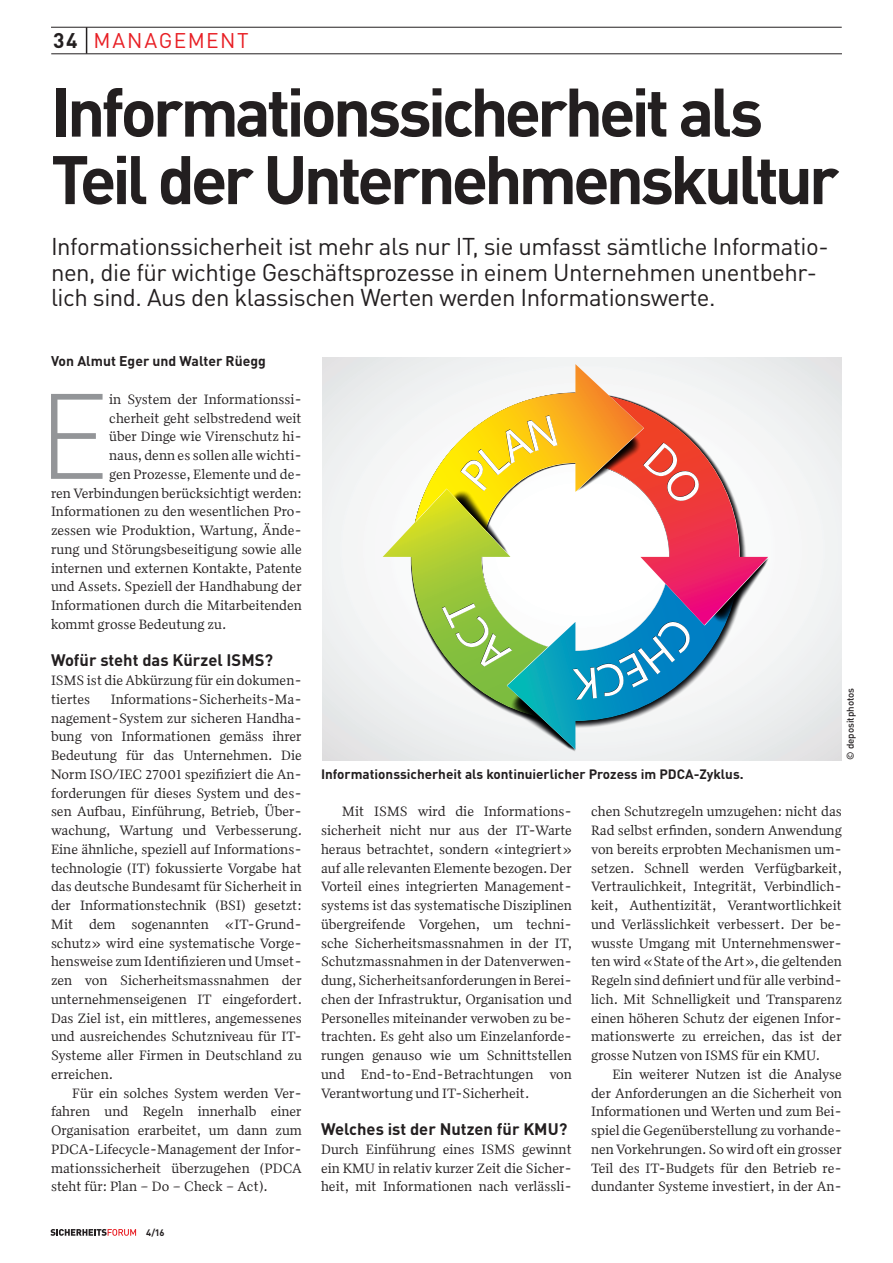
<style>
.page{position:relative;width:893px;height:1263px;background:#fff}
.page>*{position:absolute;margin:0;border:0;box-sizing:border-box;transform-origin:0 0}
.t1{font:300 119.25px "DIN Pro";color:#939598}
.t2{font:700 67.5px/67.5px "DIN Pro";letter-spacing:-.06em;color:#231f20}
.t3{font:24px/25.5px "DIN Pro";letter-spacing:-.02em;color:#231f20}
.t4{font:21px "DIN Pro";letter-spacing:.07em;color:#e81e24}
.t5{font:700 21px "DIN Pro";color:#231f20}
.t6{font:700 16.5px "DIN Pro";color:#231f20}
.t7{font:13.95px/18.8px "Quiosco One LF";color:#231f20;text-align:justify}
.t8{font:700 13.95px "DIN Pro";color:#231f20}
.t9{font:700 13.5px "DIN Pro";color:#231f20}
.t10{font:500 9.75px "DIN Pro";color:#231f20}
.t11{font:700 9.3px "DIN Pro";color:#231f20}
</style>
<div class="page">
<hr style="left:51px;top:27px;width:791px;height:1px;background:#231f20">
<hr style="left:51px;top:54px;width:791px;height:1px;background:#231f20">
<svg style="left:86px;top:27px;width:1px;height:27px"></svg>
<svg style="left:50px;top:1229px;width:86px;height:7px"></svg>
<svg style="left:322px;top:357px;width:520px;height:403px"></svg>
<svg style="left:383px;top:364px;width:386px;height:388px"></svg>
<h3 class="t4" style="left:94px;top:24px;width:156px">MANAGEMENT</h3>
<h2 class="t2" style="left:51px;top:70px;width:790px">Informationssicherheit als<br>Teil der Unternehmenskultur</h2>
<h3 class="t3" style="left:51px;top:231px;width:779px">Informationssicherheit ist mehr als nur IT, sie umfasst sämtliche Informatio&shy;nen, die für wichtige Geschäftsprozesse in einem Unternehmen unentbehr&shy;lich sind. Aus den klassischen Werten werden Informationswerte.</h3>
<h3 class="t5" style="left:53px;top:23px;width:26px">34</h3>
<p class="t8" style="left:51px;top:350px;width:216px">Von Almut Eger und Walter Rüegg</p>
<h1 class="t1" style="left:38px;top:344px;width:73px">E</h1>
<p class="t7" style="left:109px;top:389px;width:194px">in System der Informationssi-</p>
<p class="t7" style="left:109px;top:408px;width:194px">cherheit geht selbstredend weit</p>
<p class="t7" style="left:109px;top:427px;width:194px">über Dinge wie Virenschutz hi-</p>
<p class="t7" style="left:109px;top:446px;width:194px">naus, denn es sollen alle wichti-</p>
<p class="t7" style="left:109px;top:464px;width:194px">gen Prozesse, Elemente und de-</p>
<p class="t7" style="left:51px;top:483px;width:252px">ren Verbindungen berücksichtigt werden:</p>
<p class="t7" style="left:51px;top:502px;width:252px">Informationen zu den wesentlichen Pro-</p>
<p class="t7" style="left:51px;top:521px;width:252px">zessen wie Produktion, Wartung, Ände-</p>
<p class="t7" style="left:51px;top:539px;width:252px">rung und Störungsbeseitigung sowie alle</p>
<p class="t7" style="left:51px;top:558px;width:252px">internen und externen Kontakte, Patente</p>
<p class="t7" style="left:51px;top:577px;width:252px">und Assets. Speziell der Handhabung der</p>
<p class="t7" style="left:51px;top:596px;width:252px">Informationen durch die Mitarbeitenden</p>
<p class="t7" style="left:51px;top:614px;width:177px">kommt grosse Bedeutung zu.</p>
<p class="t6" style="left:51px;top:647px;width:224px">Wofür steht das Kürzel ISMS?</p>
<p class="t7" style="left:51px;top:671px;width:252px">ISMS ist die Abkürzung für ein dokumen&shy;tiertes</p>
<p class="t7" style="left:51px;top:689px;width:253px;text-indent:60px">Informations-Sicherheits-Ma&shy;nagement-System zur sicheren Handha&shy;bung von Informationen gemäss ihrer Bedeutung für das Unternehmen. Die Norm ISO/IEC 27001 spezifiziert die An&shy;forderungen für dieses System und des&shy;sen Aufbau, Einführung, Betrieb, Über&shy;wachung, Wartung und Verbesserung.<br>Eine ähnliche, speziell auf Informations&shy;technologie (IT) fokussierte Vorgabe hat das deutsche Bundesamt für Sicherheit in der Informationstechnik (BSI) gesetzt:<br>Mit dem sogenannten «IT-Grund&shy;schutz» wird eine systematische Vorge&shy;hensweise zum Identifizieren und Umset&shy;zen von Sicherheitsmassnahmen der unternehmenseigenen IT eingefordert.<br>Das Ziel ist, ein mittleres, angemessenes und ausreichendes Schutzniveau für IT-Systeme aller Firmen in Deutschland zu erreichen.</p>
<p class="t7" style="left:51px;top:1083px;width:252px;text-indent:21px">Für ein solches System werden Ver&shy;fahren und Regeln innerhalb einer Organisation erarbeitet, um dann zum PDCA-Lifecycle-Management der Infor&shy;mationssicherheit überzugehen (PDCA steht für: Plan – Do – Check – Act).</p>
<p class="t11" style="left:146px;top:1225px;width:20px">4/16</p>
<p class="t9" style="left:321px;top:763px;width:424px">Informationssicherheit als kontinuierlicher Prozess im PDCA-Zyklus.</p>
<p class="t10" style="left:842px;top:760px;width:74px;rotate:-90deg">© depositphotos</p>
<p class="t7" style="left:321px;top:802px;width:253px;text-align:left;text-indent:21px">Mit ISMS wird die Informations&shy;sicherheit nicht nur aus der IT-Warte heraus betrachtet, sondern «integriert» auf alle relevanten Elemente bezogen. Der Vorteil eines integrierten Management&shy;systems ist das systematische Disziplinen übergreifende Vorgehen, um techni&shy;sche Sicherheitsmassnahmen in der IT, Schutzmassnahmen in der Datenverwen&shy;dung, Sicherheitsanforderungen in Berei&shy;chen der Infrastruktur, Organisation und Personelles miteinander verwoben zu be&shy;trachten. Es geht also um Einzelanforde&shy;rungen genauso wie um Schnittstellen und End-to-End-Betrachtungen von Verantwortung und IT-Sicherheit.</p>
<p class="t6" style="left:321px;top:1115px;width:248px">Welches ist der Nutzen für KMU?</p>
<p class="t7" style="left:321px;top:1139px;width:252px">Durch Einführung eines ISMS gewinnt ein KMU in relativ kurzer Zeit die Sicher&shy;heit, mit Informationen nach verlässli-</p>
<p class="t7" style="left:591px;top:802px;width:253px">chen Schutzregeln umzugehen: nicht das Rad selbst erfinden, sondern Anwendung von bereits erprobten Mechanismen um&shy;setzen. Schnell werden Verfügbarkeit, Vertraulichkeit, Integrität, Verbindlich&shy;keit, Authentizität, Verantwortlichkeit und Verlässlichkeit verbessert. Der be&shy;wusste Umgang mit Unternehmenswer&shy;ten wird «State of the Art», die geltenden Regeln sind definiert und für alle verbind&shy;lich. Mit Schnelligkeit und Transparenz einen höheren Schutz der eigenen Infor&shy;mationswerte zu erreichen, das ist der grosse Nutzen von ISMS für ein KMU.</p>
<p class="t7" style="left:591px;top:1064px;width:252px;text-align:left;text-indent:21px">Ein weiterer Nutzen ist die Analyse der Anforderungen an die Sicherheit von Informationen und Werten und zum Bei&shy;spiel die Gegenüberstellung zu vorhande&shy;nen Vorkehrungen. So wird oft ein grosser Teil des IT-Budgets für den Betrieb re&shy;dundanter Systeme investiert, in der An-</p>
</div>
